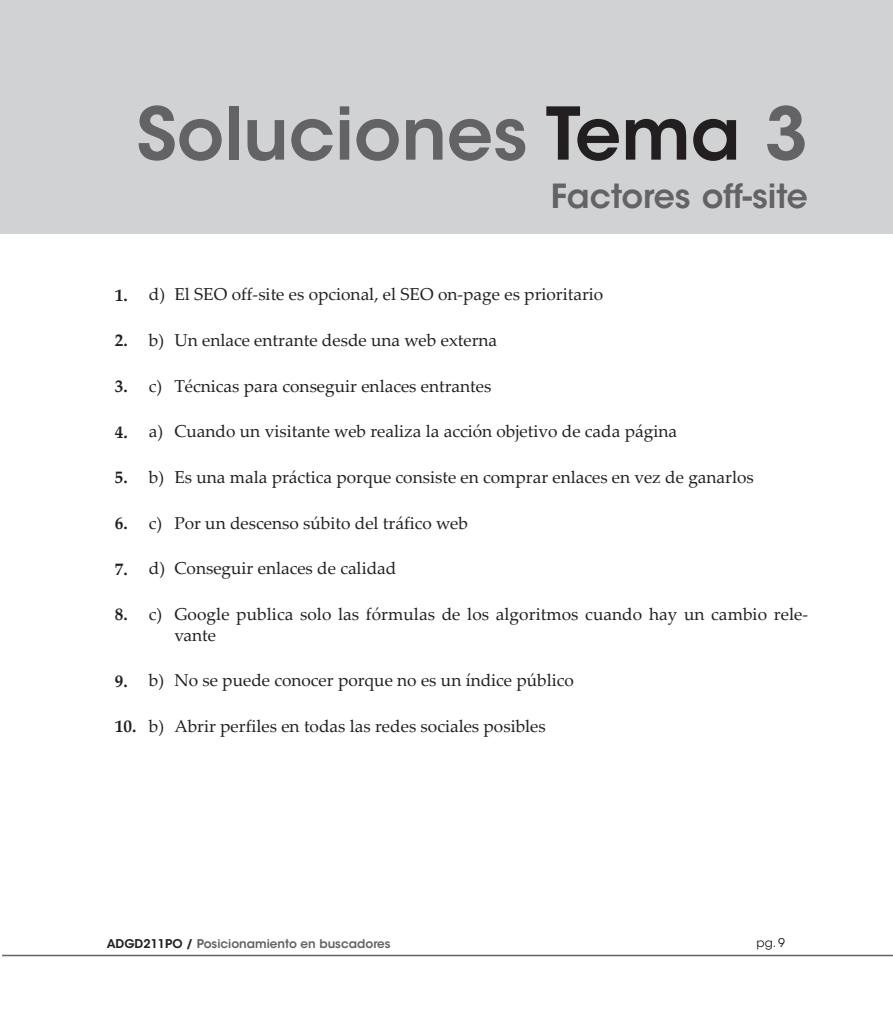
<style>
.page{position:relative;width:893px;height:1021px;background:#fff}
.page>*{position:absolute;margin:0;border:0;box-sizing:border-box;transform-origin:0 0}
.t1{font:600 72px "ITC Avant Garde Std";color:#636366}
.t2{font:600 33px "ITC Avant Garde Std";color:#636366}
.t3{font:17.25px/20.7px "Palatino Linotype";color:#231f20}
.t4{font:600 12px "ITC Avant Garde Std";color:#636366}
.t5{font:12px "ITC Avant Garde Std";color:#231f20}
.s1{color:#231f20}
.s2{font-weight:700}
</style>
<div class="page">
<hr style="left:2px;top:954px;width:891px;height:2px;background:#636366">
<div style="left:0;top:0;width:893px;height:233px;background:#d1d2d4"></div>
<h1 class="t1" style="left:136px;top:88px;width:673px">Soluciones <span class="s1">Tema</span> 3</h1>
<h2 class="t2" style="left:551px;top:175px;width:258px">Factores off-site</h2>
<p class="t3" style="left:115px;top:283px;width:490px"><span class="s2">1.</span> d) El SEO off-site es opcional, el SEO on-page es prioritario</p>
<p class="t3" style="left:115px;top:329px;width:384px"><span class="s2">2.</span> b) Un enlace entrante desde una web externa</p>
<p class="t3" style="left:115px;top:375px;width:378px"><span class="s2">3.</span> c) Técnicas para conseguir enlaces entrantes</p>
<p class="t3" style="left:115px;top:420px;width:564px"><span class="s2">4.</span> a) Cuando un visitante web realiza la acción objetivo de cada página</p>
<p class="t3" style="left:115px;top:466px;width:640px"><span class="s2">5.</span> b) Es una mala práctica porque consiste en comprar enlaces en vez de ganarlos</p>
<p class="t3" style="left:115px;top:512px;width:355px"><span class="s2">6.</span> c) Por un descenso súbito del tráfico web</p>
<p class="t3" style="left:115px;top:557px;width:283px"><span class="s2">7.</span> d) Conseguir enlaces de calidad</p>
<p class="t3" style="left:174px;top:603px;width:635px;text-indent:-60px"><span class="s2">8.</span> c) Google publica solo las fórmulas de los algoritmos cuando hay un cambio rele&shy;vante</p>
<p class="t3" style="left:115px;top:669px;width:461px"><span class="s2">9.</span> b) No se puede conocer porque no es un índice público</p>
<p class="t3" style="left:115px;top:715px;width:432px"><span class="s2">10.</span> b) Abrir perfiles en todas las redes sociales posibles</p>
<p class="t4" style="left:107px;top:935px;width:285px"><span class="s1">ADGD211PO /</span> Posicionamiento en buscadores</p>
<p class="t5" style="left:756px;top:935px;width:30px">pg. 9</p>
</div>
